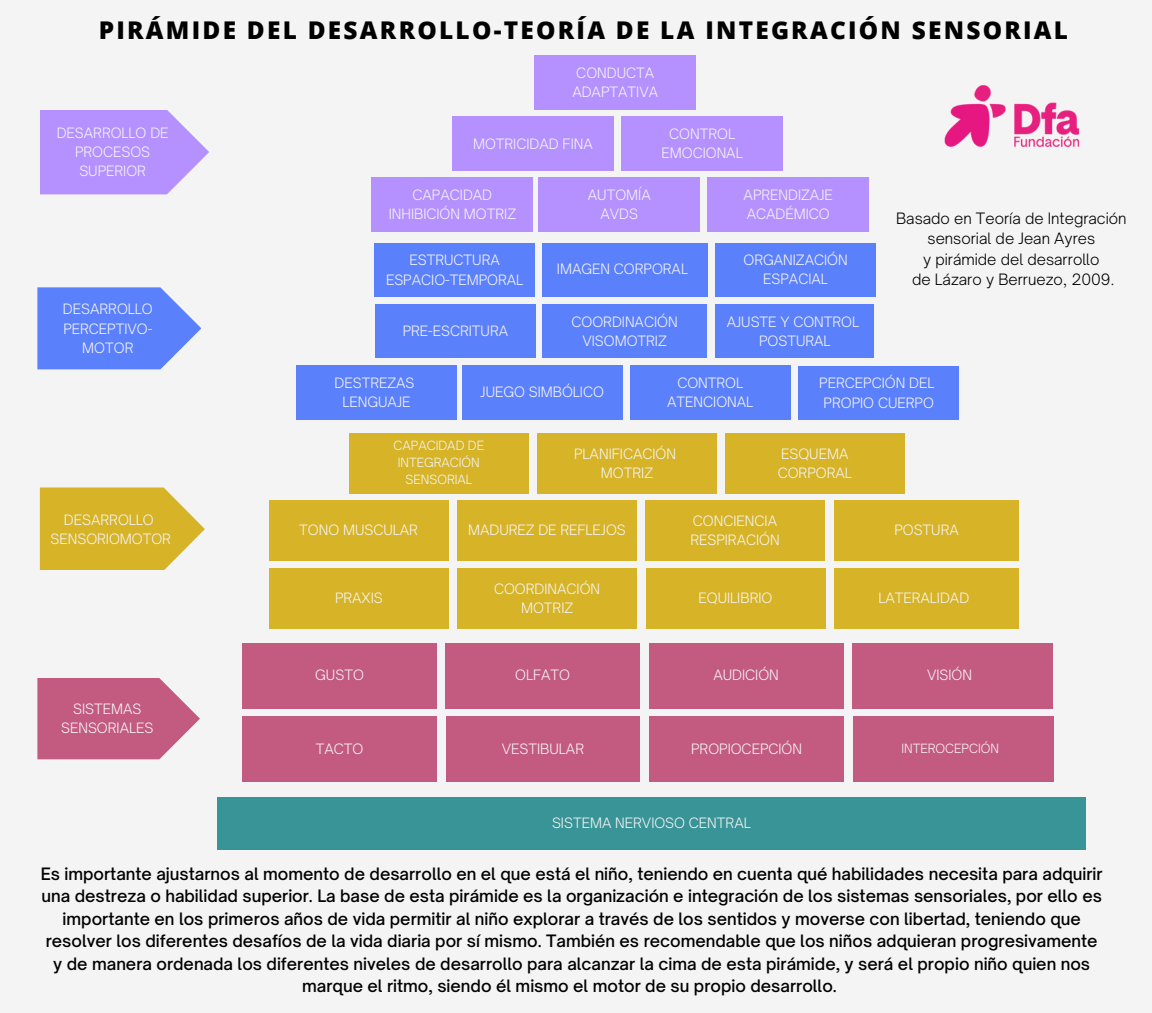
<style>
.page{position:relative;width:1152px;height:1013px;background:#fff}
.page>*{position:absolute;margin:0;border:0;box-sizing:border-box;transform-origin:0 0}
.t1{font:800 24.45px "Open Sans";letter-spacing:.095em;color:#000}
.t2{font:500 16.35px/22.5px "Open Sauce One";color:#000;text-align:center}
.t3{font:300 15px/20.2px "Open Sauce One";color:#000;text-align:center}
.t4{font:300 13.65px/19.2px "Open Sauce One";color:#f4f4f4;text-align:center}
.t5{font:300 12.15px/16.8px "Open Sauce One";color:#f4f4f4;text-align:center}
.t6{font:300 10.65px "Open Sauce One";color:#f4f4f4}
</style>
<div class="page">
<div style="left:0;top:0;width:1152px;height:1012px;background:#f4f4f4"></div>
<div style="left:243px;top:643px;width:193px;height:65px;background:#c35a80"></div>
<div style="left:446px;top:643px;width:194px;height:65px;background:#c35a80"></div>
<div style="left:649px;top:643px;width:194px;height:65px;background:#c35a80"></div>
<div style="left:859px;top:643px;width:193px;height:65px;background:#c35a80"></div>
<div style="left:853px;top:643px;width:193px;height:65px;background:#c35a80"></div>
<div style="left:217px;top:797px;width:869px;height:52px;background:#389496"></div>
<div style="left:243px;top:716px;width:194px;height:65px;background:#c35a80"></div>
<div style="left:446px;top:716px;width:194px;height:65px;background:#c35a80"></div>
<div style="left:650px;top:716px;width:194px;height:65px;background:#c35a80"></div>
<div style="left:859px;top:716px;width:194px;height:65px;background:#c35a80"></div>
<div style="left:853px;top:716px;width:194px;height:65px;background:#c35a80"></div>
<div style="left:537px;top:433px;width:180px;height:60px;background:#d6b327"></div>
<div style="left:725px;top:433px;width:179px;height:60px;background:#d6b327"></div>
<div style="left:645px;top:500px;width:180px;height:60px;background:#d6b327"></div>
<div style="left:834px;top:500px;width:184px;height:60px;background:#d6b327"></div>
<div style="left:269px;top:500px;width:179px;height:60px;background:#d6b327"></div>
<div style="left:458px;top:568px;width:179px;height:60px;background:#d6b327"></div>
<div style="left:646px;top:568px;width:179px;height:60px;background:#d6b327"></div>
<div style="left:840px;top:568px;width:179px;height:60px;background:#d6b327"></div>
<div style="left:834px;top:568px;width:179px;height:60px;background:#d6b327"></div>
<div style="left:349px;top:433px;width:179px;height:60px;background:#d6b327"></div>
<div style="left:457px;top:500px;width:180px;height:60px;background:#d6b327"></div>
<div style="left:269px;top:568px;width:180px;height:60px;background:#d6b327"></div>
<div style="left:543px;top:304px;width:163px;height:54px;background:#5b80fc"></div>
<div style="left:716px;top:304px;width:158px;height:54px;background:#5b80fc"></div>
<div style="left:375px;top:243px;width:160px;height:53px;background:#5b80fc"></div>
<div style="left:548px;top:243px;width:160px;height:53px;background:#5b80fc"></div>
<div style="left:542px;top:243px;width:161px;height:53px;background:#5b80fc"></div>
<div style="left:462px;top:365px;width:160px;height:54px;background:#5b80fc"></div>
<div style="left:630px;top:365px;width:160px;height:54px;background:#5b80fc"></div>
<div style="left:716px;top:243px;width:160px;height:53px;background:#5b80fc"></div>
<div style="left:799px;top:366px;width:160px;height:53px;background:#5b80fc"></div>
<div style="left:375px;top:304px;width:160px;height:54px;background:#5b80fc"></div>
<div style="left:296px;top:365px;width:161px;height:54px;background:#5b80fc"></div>
<div style="left:535px;top:56px;width:161px;height:54px;background:#b590ff"></div>
<div style="left:539px;top:177px;width:161px;height:54px;background:#b590ff"></div>
<div style="left:708px;top:177px;width:161px;height:54px;background:#b590ff"></div>
<div style="left:452px;top:116px;width:162px;height:54px;background:#b590ff"></div>
<div style="left:622px;top:116px;width:161px;height:54px;background:#b590ff"></div>
<div style="left:372px;top:177px;width:161px;height:54px;background:#b590ff"></div>
<svg style="left:40px;top:110px;width:169px;height:84px;background:#bc9cfd"></svg>
<svg style="left:37px;top:287px;width:164px;height:82px;background:#6e8efa"></svg>
<svg style="left:40px;top:487px;width:165px;height:83px;background:#d9bb40"></svg>
<svg style="left:37px;top:678px;width:163px;height:81px;background:#c96d8e"></svg>
<img style="left:944px;top:85px;width:136px;height:62px">
<h1 class="t1" style="left:99px;top:13px;width:971px">PIRÁMIDE DEL DESARROLLO-TEORÍA DE LA INTEGRACIÓN SENSORIAL</h1>
<p class="t4" style="left:57px;top:123px;width:113px">DESARROLLO DE<br>PROCESOS<br>SUPERIOR</p>
<p class="t4" style="left:63px;top:299px;width:91px">DESARROLLO<br>PERCEPTIVO-<br>MOTOR</p>
<p class="t4" style="left:51px;top:510px;width:122px">DESARROLLO<br>SENSORIOMOTOR</p>
<p class="t4" style="left:61px;top:699px;width:94px">SISTEMAS<br>SENSORIALES</p>
<p class="t4" style="left:572px;top:63px;width:87px;text-align:left">CONDUCTA<br>ADAPTATIVA</p>
<p class="t4" style="left:473px;top:134px;width:121px">MOTRICIDAD FINA</p>
<p class="t4" style="left:662px;top:124px;width:83px">CONTROL<br>EMOCIONAL</p>
<p class="t4" style="left:389px;top:185px;width:129px">CAPACIDAD<br>INHIBICIÓN MOTRIZ</p>
<p class="t4" style="left:588px;top:185px;width:64px">AUTOMÍA<br>AVDS</p>
<p class="t4" style="left:744px;top:185px;width:91px;text-align:left">APRENDIZAJE<br>ACADÉMICO</p>
<p class="t4" style="left:386px;top:250px;width:139px">ESTRUCTURA<br>ESPACIO-TEMPORAL</p>
<p class="t6" style="left:555px;top:261px;width:147px">Describe aquí la misión de tu</p>
<p class="t4" style="left:557px;top:259px;width:133px">IMAGEN CORPORAL</p>
<p class="t4" style="left:743px;top:250px;width:106px">ORGANIZACIÓN<br>ESPACIAL</p>
<p class="t4" style="left:403px;top:321px;width:107px">PRE-ESCRITURA</p>
<p class="t4" style="left:572px;top:312px;width:108px">COORDINACIÓN<br>VISOMOTRIZ</p>
<p class="t4" style="left:727px;top:312px;width:134px">AJUSTE Y CONTROL<br>POSTURAL</p>
<p class="t3" style="left:896px;top:208px;width:232px">Basado en Teoría de Integración sensorial de Jean Ayres<br>y pirámide del desarrollo<br>de Lázaro y Berruezo, 2009.</p>
<p class="t4" style="left:335px;top:373px;width:81px">DESTREZAS<br>LENGUAJE</p>
<p class="t4" style="left:481px;top:382px;width:125px">JUEGO SIMBÓLICO</p>
<p class="t4" style="left:667px;top:373px;width:88px">CONTROL<br>ATENCIONAL</p>
<p class="t4" style="left:819px;top:373px;width:117px">PERCEPCIÓN DEL<br>PROPIO CUERPO</p>
<p class="t5" style="left:394px;top:437px;width:92px">CAPACIDAD DE<br>INTEGRACIÓN<br>SENSORIAL</p>
<p class="t4" style="left:574px;top:444px;width:103px">PLANIFICACIÓN<br>MOTRIZ</p>
<p class="t4" style="left:778px;top:444px;width:76px;text-align:left">ESQUEMA<br>CORPORAL</p>
<p class="t4" style="left:690px;top:511px;width:91px;text-align:left">CONCIENCIA<br>RESPIRACIÓN</p>
<p class="t4" style="left:299px;top:520px;width:120px">TONO MUSCULAR</p>
<p class="t4" style="left:894px;top:520px;width:66px">POSTURA</p>
<p class="t4" style="left:468px;top:520px;width:159px">MADUREZ DE REFLEJOS</p>
<p class="t4" style="left:335px;top:588px;width:49px">PRAXIS</p>
<p class="t4" style="left:494px;top:579px;width:108px">COORDINACIÓN<br>MOTRIZ</p>
<p class="t4" style="left:699px;top:588px;width:75px">EQUILIBRIO</p>
<p class="t6" style="left:857px;top:590px;width:147px">Describe aquí la misión de tu</p>
<p class="t4" style="left:878px;top:588px;width:92px">LATERALIDAD</p>
<p class="t4" style="left:315px;top:665px;width:50px">GUSTO</p>
<p class="t4" style="left:515px;top:665px;width:56px">OLFATO</p>
<p class="t4" style="left:713px;top:665px;width:67px">AUDICIÓN</p>
<p class="t4" style="left:927px;top:665px;width:47px">VISIÓN</p>
<p class="t4" style="left:316px;top:739px;width:49px">TACTO</p>
<p class="t4" style="left:502px;top:739px;width:84px">VESTIBULAR</p>
<p class="t4" style="left:691px;top:739px;width:112px">PROPIOCEPCIÓN</p>
<p class="t6" style="left:883px;top:741px;width:147px">Describe aquí la misión de tu</p>
<p class="t5" style="left:901px;top:739px;width:99px">INTEROCEPCIÓN</p>
<p class="t4" style="left:552px;top:813px;width:200px">SISTEMA NERVIOSO CENTRAL</p>
<p class="t2" style="left:41px;top:862px;width:1064px">Es importante ajustarnos al momento de desarrollo en el que está el niño, teniendo en cuenta qué habilidades necesita para adquirir una destreza o habilidad superior. La base de esta pirámide es la organización e integración de los sistemas sensoriales, por ello es importante en los primeros años de vida permitir al niño explorar a través de los sentidos y moverse con libertad, teniendo que resolver los diferentes desafíos de la vida diaria por sí mismo. También es recomendable que los niños adquieran progresivamente y de manera ordenada los diferentes niveles de desarrollo para alcanzar la cima de esta pirámide, y será el propio niño quien nos marque el ritmo, siendo él mismo el motor de su propio desarrollo.</p>
</div>
